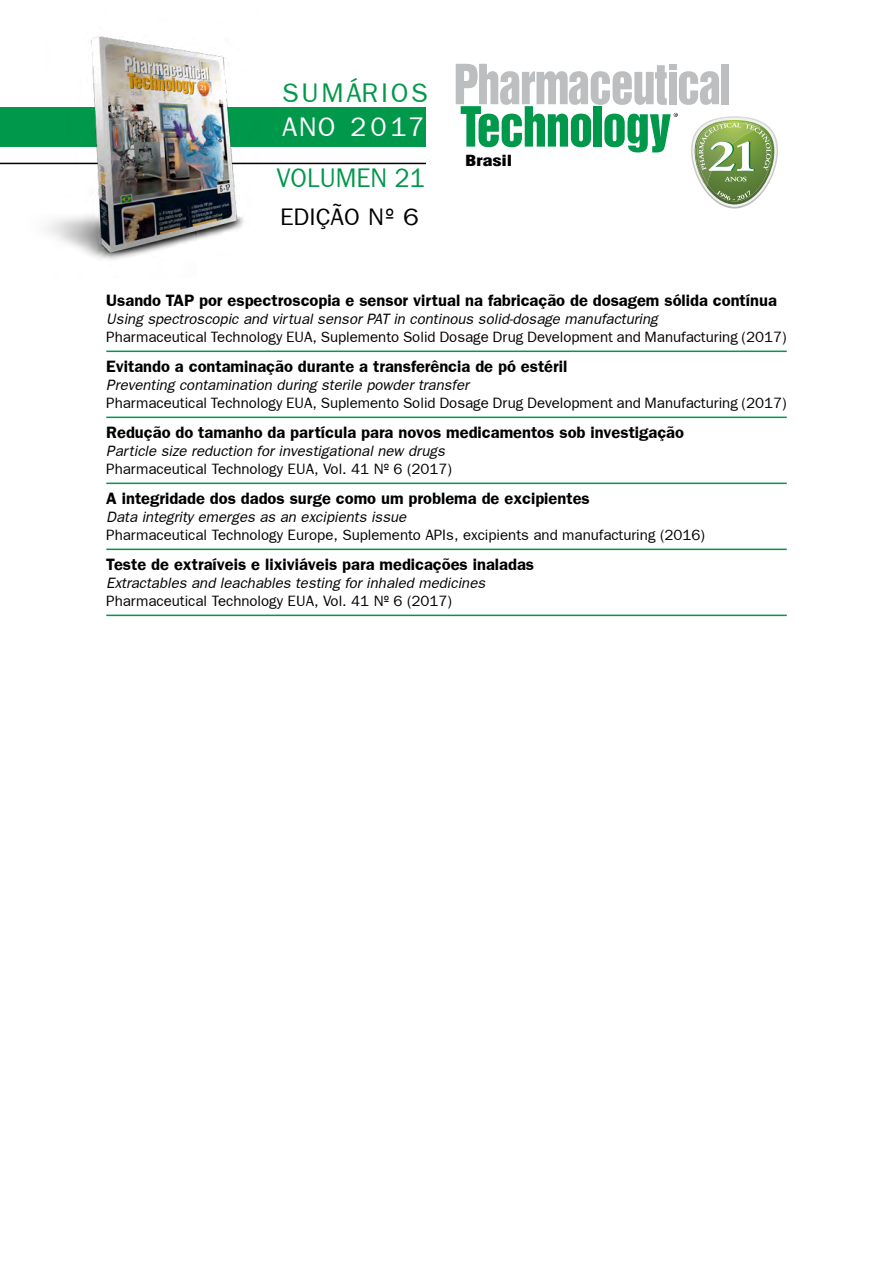
<style>
.page{position:relative;width:893px;height:1263px;background:#fff}
.page>*{position:absolute;margin:0;border:0;box-sizing:border-box;transform-origin:0 0}
.t1{font:27px "Frankfurt Gothic Plain";letter-spacing:.1em;color:#00984a;scale:.93 1}
.t2{font:27px "Frankfurt Gothic Plain";letter-spacing:.1em;color:#00984a}
.t3{font:27px "Frankfurt Gothic Plain";letter-spacing:.095em;color:#fff}
.t4{font:24px "Frankfurt Gothic Plain";color:#000}
.t5{font:700 16.5px "Frankfurt Gothic";color:#000}
.t6{font:15px "Frankfurt Gothic Plain";color:#000}
.t7{font:italic 15px "Frankfurt Gothic";color:#000}
.t8{font:15px "Switzerland Cond Black Plain";color:#000;scale:1.3 1}
</style>
<div class="page">
<div style="left:0;top:108px;width:426px;height:39px;background:#00984a"></div>
<hr style="left:0;top:163px;width:426px;height:1px;background:#000">
<svg style="left:273px;top:162px;width:153px;height:3px"></svg>
<svg style="left:456px;top:64px;width:322px;height:144px"></svg>
<img style="left:13px;top:36px;width:248px;height:224px">
<hr style="left:106px;top:351px;width:681px;height:1px;background:#00984a">
<hr style="left:106px;top:417px;width:681px;height:1px;background:#00984a">
<hr style="left:106px;top:483px;width:681px;height:1px;background:#00984a">
<hr style="left:106px;top:549px;width:681px;height:1px;background:#00984a">
<hr style="left:106px;top:615px;width:681px;height:1px;background:#00984a">
<h1 class="t2" style="left:282px;top:77px;width:145px">Sumários</h1>
<h1 class="t3" style="left:282px;top:111px;width:35px">AnO</h1>
<h1 class="t3" style="left:350px;top:111px;width:75px">2017</h1>
<h1 class="t1" style="left:276px;top:162px;width:161px">VOLUM EN 21</h1>
<h2 class="t4" style="left:280px;top:203px;width:140px">EDIÇÃO Nº 6</h2>
<p class="t8" style="left:466px;top:151px;width:37px">Brasil</p>
<p class="t5" style="left:106px;top:290px;width:672px">Usando TAP por espectroscopia e sensor virtual na fabricação de dosagem sólida contínua</p>
<p class="t7" style="left:106px;top:310px;width:553px">Using spectroscopic and virtual sensor PAT in continous solid-dosage manufacturing</p>
<p class="t6" style="left:106px;top:328px;width:682px">Pharmaceutical Technology EUA, Suplemento Solid Dosage Drug Development and Manufacturing (2017)</p>
<p class="t5" style="left:106px;top:356px;width:463px">Evitando a contaminação durante a transferência de pó estéril</p>
<p class="t7" style="left:106px;top:376px;width:364px">Preventing contamination during sterile powder transfer</p>
<p class="t6" style="left:106px;top:394px;width:682px">Pharmaceutical Technology EUA, Suplemento Solid Dosage Drug Development and Manufacturing (2017)</p>
<p class="t5" style="left:106px;top:422px;width:579px">Redução do tamanho da partícula para novos medicamentos sob investigação</p>
<p class="t7" style="left:106px;top:442px;width:340px">Particle size reduction for investigational new drugs</p>
<p class="t6" style="left:106px;top:460px;width:347px">Pharmaceutical Technology EUA, Vol. 41 Nº 6 (2017)</p>
<p class="t5" style="left:106px;top:488px;width:485px">A integridade dos dados surge como um problema de excipientes</p>
<p class="t7" style="left:106px;top:508px;width:302px">Data integrity emerges as an excipients issue</p>
<p class="t6" style="left:106px;top:526px;width:600px">Pharmaceutical Technology Europe, Suplemento APIs, excipients and manufacturing (2016)</p>
<p class="t5" style="left:106px;top:554px;width:429px">Teste de extraíveis e lixiviáveis para medicações inaladas</p>
<p class="t7" style="left:106px;top:574px;width:380px">Extractables and leachables testing for inhaled medicines</p>
<p class="t6" style="left:106px;top:592px;width:347px">Pharmaceutical Technology EUA, Vol. 41 Nº 6 (2017)</p>
</div>
